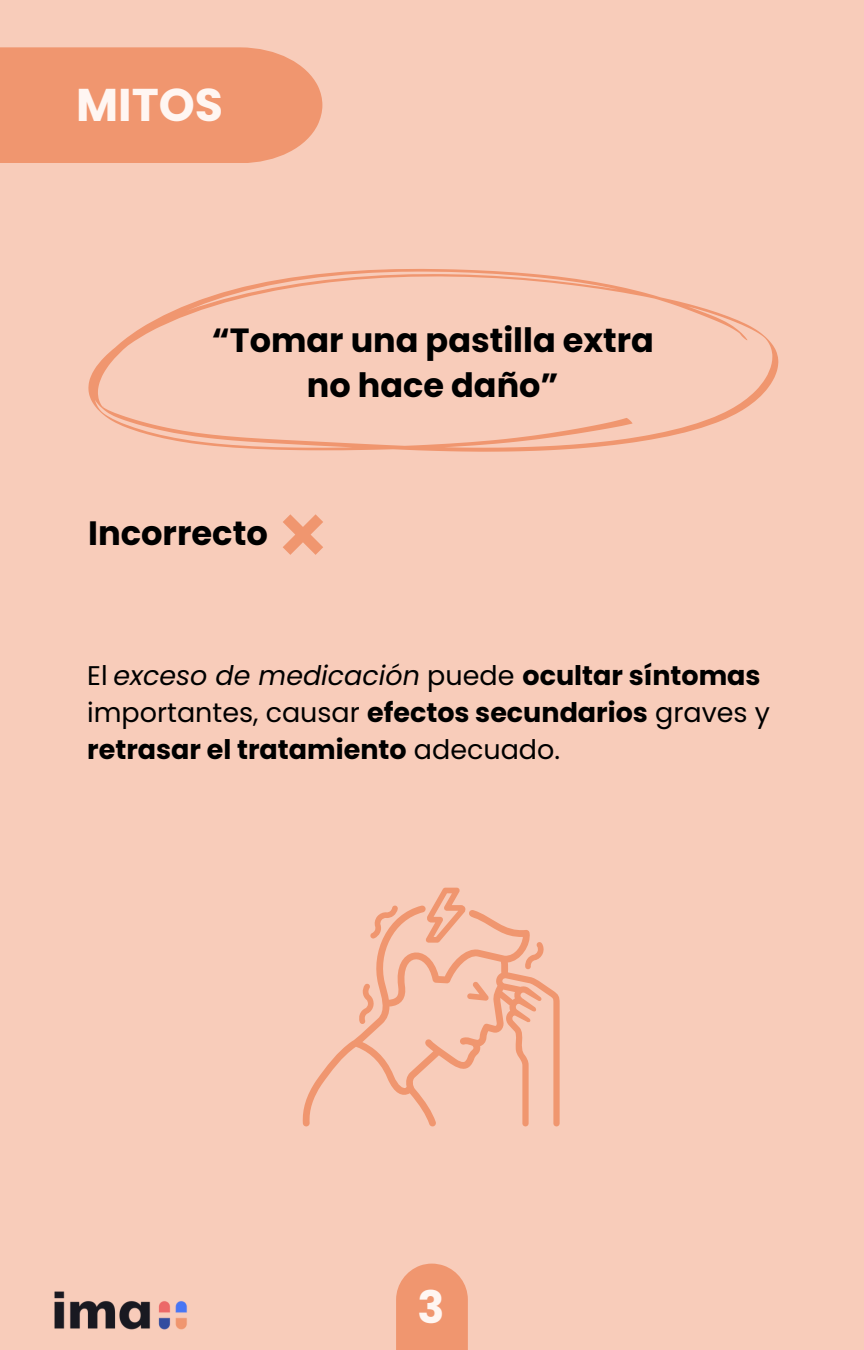
<style>
.page{position:relative;width:864px;height:1350px;background:#f8ccba}
.page>*{position:absolute;margin:0;border:0;box-sizing:border-box;transform-origin:0 0}
.t1{font:700 45.9px "Poppins";color:#fff6f2}
.t2{font:700 44.77px "Poppins";color:#fff6f2}
.t3{font:700 33.75px "Poppins";color:#000}
.t4{font:700 33.52px/45px "Poppins";color:#000;text-align:center}
.t5{font:700 27px/37.1px "Poppins";color:#000}
.s1{font-weight:400}
.s2{font-weight:400;font-style:italic}
</style>
<div class="page">
<div style="left:0;top:47px;width:322px;height:116px;background:#f0966f"></div>
<svg style="left:396px;top:1264px;width:72px;height:86px;background:#f09a75"></svg>
<svg style="left:88px;top:269px;width:690px;height:182px"></svg>
<img style="left:54px;top:1291px;width:133px;height:39px">
<svg style="left:283px;top:514px;width:40px;height:41px"></svg>
<svg style="left:302px;top:905px;width:258px;height:222px"></svg>
<svg style="left:426px;top:888px;width:40px;height:55px"></svg>
<svg style="left:370px;top:905px;width:28px;height:34px"></svg>
<svg style="left:359px;top:983px;width:15px;height:41px"></svg>
<svg style="left:525px;top:942px;width:19px;height:27px"></svg>
<h2 class="t1" style="left:76px;top:72px;width:149px">MITOS</h2>
<h2 class="t4" style="left:212px;top:317px;width:443px">“Tomar una pastilla extra no hace daño”</h2>
<p class="t3" style="left:88px;top:509px;width:181px">Incorrecto</p>
<p class="t5" style="left:87px;top:657px;width:684px"><span class="s1">El</span> <span class="s2">exceso de medicación</span> <span class="s1">puede</span> ocultar síntomas <span class="s1">importantes, causar</span> efectos secundarios <span class="s1">graves y </span>retrasar el tratamiento <span class="s1">adecuado.</span></p>
<p class="t2" style="left:418px;top:1276px;width:29px">3</p>
</div>
